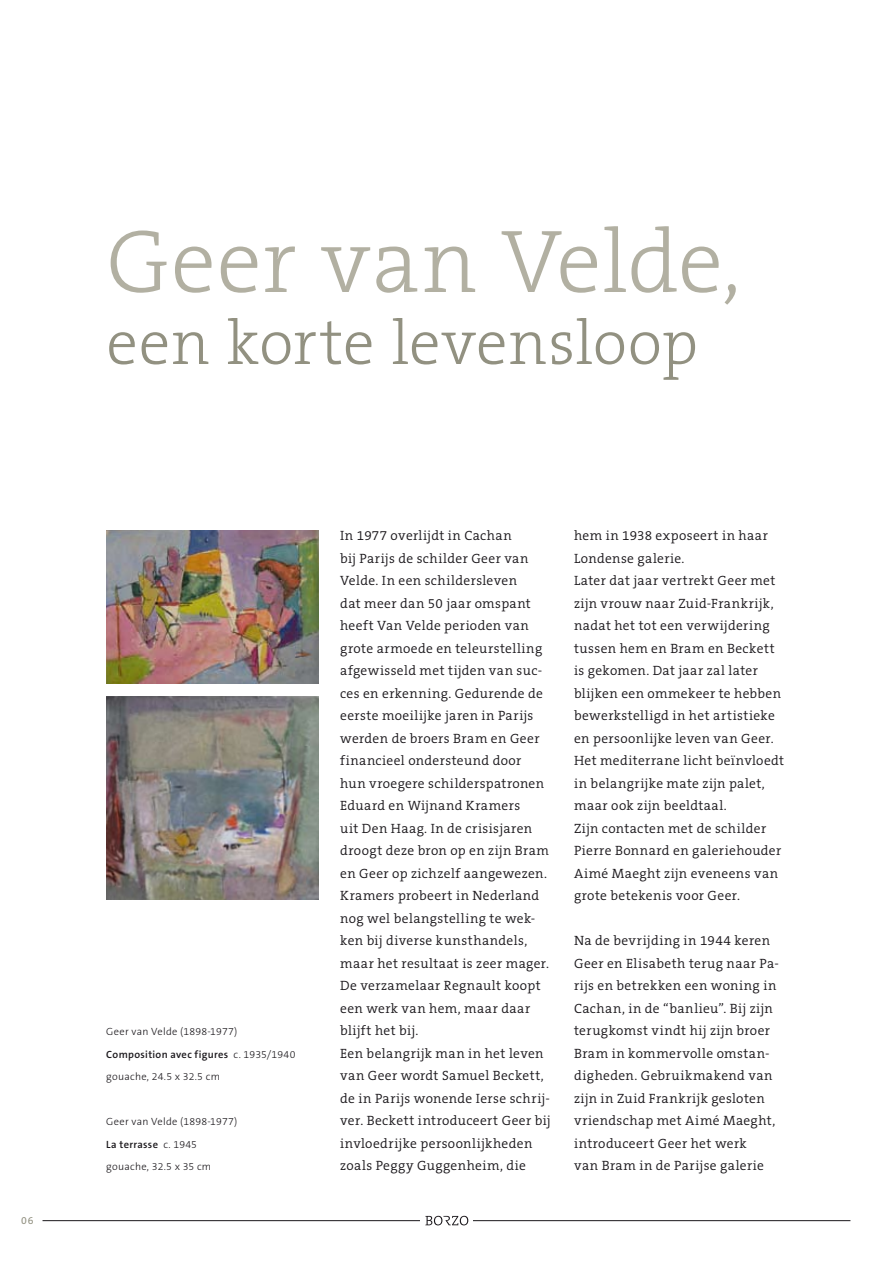
<style>
.page{position:relative;width:893px;height:1263px;background:#fff}
.page>*{position:absolute;margin:0;border:0;box-sizing:border-box;transform-origin:0 0}
.t1{font:300 90px "The Serif B3";letter-spacing:.005em;color:#b2b0a2}
.t2{font:300 63px "The Serif B3";color:#929181}
.t3{font:300 13.5px/22.5px "The Serif B4";letter-spacing:.03em;color:#1a171b}
.t4{font:300 10.5px "The Sans B3";letter-spacing:.025em;color:#1a171b}
.t5{font:600 10.5px "The Sans B6";letter-spacing:.03em;color:#1a171b}
.t6{font:10.5px "The Sans B5 Plain";color:#929181}
.s1{font-family:"The Sans B3";font-weight:300}
</style>
<div class="page">
<hr style="left:43px;top:1220px;width:807px;height:1px;background:#1a171b">
<svg style="left:420px;top:1215px;width:52px;height:11px"></svg>
<svg style="left:425px;top:1216px;width:43px;height:9px"></svg>
<img style="left:106px;top:696px;width:213px;height:203px">
<img style="left:106px;top:530px;width:213px;height:153px">
<p class="t6" style="left:21px;top:1214px;width:14px">06</p>
<h1 class="t1" style="left:106px;top:213px;width:636px">Geer van Velde,</h1>
<h2 class="t2" style="left:106px;top:309px;width:593px">een korte levensloop</h2>
<p class="t4" style="left:106px;top:1026px;width:133px">Geer van Velde (1898-1977)</p>
<p class="t5" style="left:106px;top:1048px;width:191px">Composition avec figures <span class="s1">c. 1935/1940</span></p>
<p class="t4" style="left:106px;top:1071px;width:115px">gouache, 24.5 x 32.5 cm</p>
<p class="t4" style="left:106px;top:1116px;width:133px">Geer van Velde (1898-1977)</p>
<p class="t5" style="left:106px;top:1138px;width:92px">La terrasse <span class="s1">c. 1945</span></p>
<p class="t4" style="left:106px;top:1161px;width:106px">gouache, 32.5 x 35 cm</p>
<p class="t3" style="left:340px;top:525px;width:212px">In 1977 overlijdt in Cachan<br>bij Parijs de schilder Geer van<br>Velde. In een schildersleven<br>dat meer dan 50 jaar omspant heeft Van Velde perioden van grote armoede en teleurstelling afgewisseld met tijden van suc&shy;ces en erkenning. Gedurende de eerste moeilijke jaren in Parijs werden de broers Bram en Geer financieel ondersteund door<br>hun vroegere schilderspatronen<br>Eduard en Wijnand Kramers<br>uit Den Haag. In de crisisjaren droogt deze bron op en zijn Bram en Geer op zichzelf aangewezen.<br>Kramers probeert in Nederland nog wel belangstelling te wek&shy;ken bij diverse kunsthandels, maar het resultaat is zeer mager.<br>De verzamelaar Regnault koopt een werk van hem, maar daar blijft het bij.<br>Een belangrijk man in het leven van Geer wordt Samuel Beckett, de in Parijs wonende Ierse schrij&shy;ver. Beckett introduceert Geer bij invloedrijke persoonlijkheden zoals Peggy Guggenheim, die</p>
<p class="t3" style="left:574px;top:525px;width:212px">hem in 1938 exposeert in haar<br>Londense galerie.<br>Later dat jaar vertrekt Geer met zijn vrouw naar Zuid-Frankrijk, nadat het tot een verwijdering tussen hem en Bram en Beckett is gekomen. Dat jaar zal later blijken een ommekeer te hebben bewerkstelligd in het artistieke en persoonlijke leven van Geer.<br>Het mediterrane licht beïnvloedt in belangrijke mate zijn palet, maar ook zijn beeldtaal.<br>Zijn contacten met de schilder<br>Pierre Bonnard en galeriehouder<br>Aimé Maeght zijn eveneens van grote betekenis voor Geer.</p>
<p class="t3" style="left:574px;top:930px;width:206px">Na de bevrijding in 1944 keren<br>Geer en Elisabeth terug naar Pa&shy;rijs en betrekken een woning in<br>Cachan, in de “banlieu”. Bij zijn terugkomst vindt hij zijn broer<br>Bram in kommervolle omstan&shy;digheden. Gebruikmakend van zijn in Zuid Frankrijk gesloten vriendschap met Aimé Maeght, introduceert Geer het werk<br>van Bram in de Parijse galerie</p>
</div>
